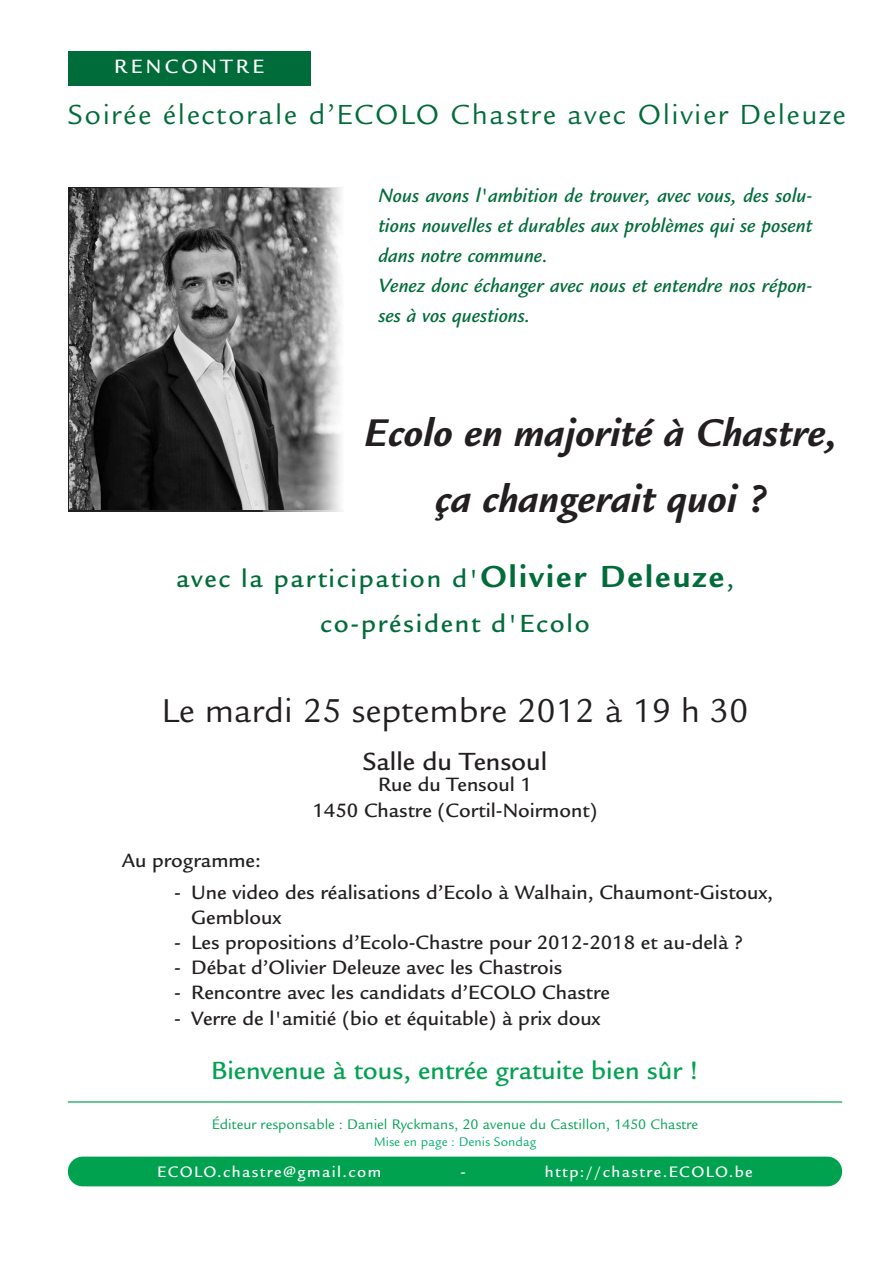
<style>
.page{position:relative;width:893px;height:1263px;background:#fff}
.page>*{position:absolute;margin:0;border:0;box-sizing:border-box;transform-origin:0 0}
.t1{font:italic 700 42px/66px "Legacy Sans";color:#231f20;text-align:center}
.t2{font:36px "Legacy Sans";color:#231f20}
.t3{font:30px "Legacy Sans";letter-spacing:.055em;color:#006c39}
.t4{font:500 27px/45px "Legacy Sans";letter-spacing:.065em;color:#006c39;text-align:center}
.t5{font:500 27px "Legacy Sans";color:#00a250}
.t6{font:500 27px "Legacy Sans";color:#231f20}
.t7{font:500 21px/25.2px "Legacy Sans";color:#231f20;text-align:center}
.t8{font:italic 500 21px/30px "Legacy Sans";color:#006c39}
.t9{font:500 21px "Legacy Sans";letter-spacing:.165em;color:#fff}
.t10{font:500 16.5px "Legacy Sans";letter-spacing:.085em;color:#fff}
.t11{font:15px "Legacy Sans";color:#00a250}
.t12{font:13.5px "Legacy Sans";color:#00ae69}
.s1{font-weight:700;font-size:33px}
</style>
<div class="page">
<svg style="left:68px;top:187px;width:191px;height:325px"></svg>
<hr style="left:259px;top:187px;width:1px;height:325px;background:#2a2728">
<hr style="left:260px;top:187px;width:1px;height:325px;background:#2c292a">
<hr style="left:261px;top:187px;width:1px;height:325px;background:#302d2e">
<hr style="left:262px;top:187px;width:1px;height:325px;background:#333133">
<hr style="left:263px;top:187px;width:1px;height:325px;background:#373537">
<hr style="left:264px;top:187px;width:1px;height:325px;background:#3a393b">
<hr style="left:265px;top:187px;width:1px;height:325px;background:#3e3d3f">
<hr style="left:266px;top:187px;width:1px;height:325px;background:#414142">
<hr style="left:267px;top:187px;width:1px;height:325px;background:#444445">
<hr style="left:268px;top:187px;width:1px;height:325px;background:#474648">
<hr style="left:269px;top:187px;width:1px;height:325px;background:#49494b">
<hr style="left:270px;top:187px;width:1px;height:325px;background:#4c4c4e">
<hr style="left:271px;top:187px;width:1px;height:325px;background:#4f4f51">
<hr style="left:272px;top:187px;width:1px;height:325px;background:#525254">
<hr style="left:273px;top:187px;width:1px;height:325px;background:#545557">
<hr style="left:274px;top:187px;width:1px;height:325px;background:#565759">
<hr style="left:275px;top:187px;width:1px;height:325px;background:#595a5c">
<hr style="left:276px;top:187px;width:1px;height:325px;background:#5b5c5f">
<hr style="left:277px;top:187px;width:1px;height:325px;background:#5e5f61">
<hr style="left:278px;top:187px;width:1px;height:325px;background:#606164">
<hr style="left:279px;top:187px;width:1px;height:325px;background:#636466">
<hr style="left:280px;top:187px;width:1px;height:325px;background:#656769">
<hr style="left:281px;top:187px;width:1px;height:325px;background:#68696b">
<hr style="left:282px;top:187px;width:1px;height:325px;background:#6a6b6e">
<hr style="left:283px;top:187px;width:1px;height:325px;background:#6d6e70">
<hr style="left:284px;top:187px;width:1px;height:325px;background:#6f7073">
<hr style="left:285px;top:187px;width:1px;height:325px;background:#717375">
<hr style="left:286px;top:187px;width:1px;height:325px;background:#747578">
<hr style="left:287px;top:187px;width:1px;height:325px;background:#757779">
<hr style="left:288px;top:187px;width:1px;height:325px;background:#77797b">
<hr style="left:289px;top:187px;width:1px;height:325px;background:#7a7b7e">
<hr style="left:290px;top:187px;width:1px;height:325px;background:#7c7d80">
<hr style="left:291px;top:187px;width:1px;height:325px;background:#7e8082">
<hr style="left:292px;top:187px;width:1px;height:325px;background:#808285">
<hr style="left:293px;top:187px;width:1px;height:325px;background:#828487">
<hr style="left:294px;top:187px;width:1px;height:325px;background:#858689">
<hr style="left:295px;top:187px;width:1px;height:325px;background:#87898b">
<hr style="left:296px;top:187px;width:1px;height:325px;background:#898b8e">
<hr style="left:297px;top:187px;width:1px;height:325px;background:#8b8d90">
<hr style="left:298px;top:187px;width:1px;height:325px;background:#8e9092">
<hr style="left:299px;top:187px;width:1px;height:325px;background:#909295">
<hr style="left:300px;top:187px;width:1px;height:325px;background:#919396">
<hr style="left:301px;top:187px;width:1px;height:325px;background:#939598">
<hr style="left:302px;top:187px;width:1px;height:325px;background:#95979a">
<hr style="left:303px;top:187px;width:1px;height:325px;background:#97999c">
<hr style="left:304px;top:187px;width:1px;height:325px;background:#9a9c9e">
<hr style="left:305px;top:187px;width:1px;height:325px;background:#9c9ea1">
<hr style="left:306px;top:187px;width:1px;height:325px;background:#9ea0a3">
<hr style="left:307px;top:187px;width:1px;height:325px;background:#a1a3a5">
<hr style="left:308px;top:187px;width:1px;height:325px;background:#a3a5a8">
<hr style="left:309px;top:187px;width:1px;height:325px;background:#a5a8aa">
<hr style="left:310px;top:187px;width:1px;height:325px;background:#a8aaad">
<hr style="left:311px;top:187px;width:1px;height:325px;background:#aaacaf">
<hr style="left:312px;top:187px;width:1px;height:325px;background:#adafb1">
<hr style="left:313px;top:187px;width:1px;height:325px;background:#aeb0b3">
<hr style="left:314px;top:187px;width:1px;height:325px;background:#b1b3b5">
<hr style="left:315px;top:187px;width:1px;height:325px;background:#b3b5b8">
<hr style="left:316px;top:187px;width:1px;height:325px;background:#b6b8ba">
<hr style="left:317px;top:187px;width:1px;height:325px;background:#b8babc">
<hr style="left:318px;top:187px;width:1px;height:325px;background:#bbbdbf">
<hr style="left:319px;top:187px;width:1px;height:325px;background:#bdbfc1">
<hr style="left:320px;top:187px;width:1px;height:325px;background:#c0c1c4">
<hr style="left:321px;top:187px;width:1px;height:325px;background:#c2c4c6">
<hr style="left:322px;top:187px;width:1px;height:325px;background:#c5c6c8">
<hr style="left:323px;top:187px;width:1px;height:325px;background:#c7c9cb">
<hr style="left:324px;top:187px;width:1px;height:325px;background:#cacbcd">
<hr style="left:325px;top:187px;width:1px;height:325px;background:#ccced0">
<hr style="left:326px;top:187px;width:1px;height:325px;background:#cecfd1">
<hr style="left:327px;top:187px;width:1px;height:325px;background:#d0d2d3">
<hr style="left:328px;top:187px;width:1px;height:325px;background:#d3d4d6">
<hr style="left:329px;top:187px;width:1px;height:325px;background:#d5d7d8">
<hr style="left:330px;top:187px;width:1px;height:325px;background:#d8d9db">
<hr style="left:331px;top:187px;width:1px;height:325px;background:#dadbdd">
<hr style="left:332px;top:187px;width:1px;height:325px;background:#dddedf">
<hr style="left:333px;top:187px;width:1px;height:325px;background:#dfe0e1">
<hr style="left:334px;top:187px;width:1px;height:325px;background:#e2e3e4">
<hr style="left:335px;top:187px;width:1px;height:325px;background:#e4e5e6">
<hr style="left:336px;top:187px;width:1px;height:325px;background:#e7e8e8">
<hr style="left:337px;top:187px;width:1px;height:325px;background:#e9eaeb">
<hr style="left:338px;top:187px;width:1px;height:325px;background:#eceded">
<hr style="left:339px;top:187px;width:1px;height:325px;background:#edeeef">
<hr style="left:340px;top:187px;width:1px;height:325px;background:#f0f1f1">
<hr style="left:341px;top:187px;width:1px;height:325px;background:#f3f3f3">
<hr style="left:342px;top:187px;width:1px;height:325px;background:#f5f6f6">
<hr style="left:343px;top:187px;width:1px;height:325px;background:#f8f8f9">
<hr style="left:344px;top:187px;width:1px;height:325px;background:#fafbfb">
<div style="left:68px;top:1157px;width:774px;height:29px;background:#00a250;border-radius:15px"></div>
<div style="left:68px;top:51px;width:242px;height:35px;background:#006c39"></div>
<img style="left:70px;top:189px;width:272px;height:321px">
<hr style="left:68px;top:1101px;width:774px;height:2px;background:#00a250">
<p class="t9" style="left:114px;top:58px;width:151px">RENCONTRE</p>
<h3 class="t3" style="left:68px;top:104px;width:779px">Soirée électorale d’ECOLO Chastre avec Olivier Deleuze</h3>
<p class="t8" style="left:378px;top:182px;width:435px">Nous avons l'ambition de trouver, avec vous, des solu&shy;tions nouvelles et durables aux problèmes qui se posent dans notre commune.<br>Venez donc échanger avec nous et entendre nos répon&shy;ses à vos questions.</p>
<h1 class="t1" style="left:364px;top:404px;width:475px">Ecolo en majorité à Chastre, ça changerait quoi ?</h1>
<p class="t4" style="left:176px;top:559px;width:559px">avec la participation d'<span class="s1">Olivier Deleuze</span>, co-président d'Ecolo</p>
<h2 class="t2" style="left:162px;top:697px;width:588px">Le mardi 25 septembre 2012 à 19 h 30</h2>
<p class="t6" style="left:363px;top:751px;width:186px">Salle du Tensoul</p>
<p class="t7" style="left:312px;top:774px;width:286px">Rue du Tensoul 1<br>1450 Chastre (Cortil-Noirmont)</p>
<p class="t7" style="left:122px;top:850px;width:141px">Au programme:</p>
<p class="t7" style="left:191px;top:881px;width:583px;text-align:left;text-indent:-17px">- Une video des réalisations d’Ecolo à Walhain, Chaumont-Gistoux,<br>Gembloux</p>
<p class="t7" style="left:174px;top:932px;width:570px">- Les propositions d’Ecolo-Chastre pour 2012-2018 et au-delà ?</p>
<p class="t7" style="left:174px;top:957px;width:389px">- Débat d’Olivier Deleuze avec les Chastrois</p>
<p class="t7" style="left:174px;top:982px;width:437px">- Rencontre avec les candidats d’ECOLO Chastre</p>
<p class="t7" style="left:174px;top:1007px;width:427px">- Verre de l'amitié (bio et équitable) à prix doux</p>
<p class="t5" style="left:211px;top:1060px;width:489px">Bienvenue à tous, entrée gratuite bien sûr !</p>
<p class="t11" style="left:212px;top:1118px;width:488px">Éditeur responsable : Daniel Ryckmans, 20 avenue du Castillon, 1450 Chastre</p>
<p class="t12" style="left:374px;top:1136px;width:164px">Mise en page : Denis Sondag</p>
<p class="t10" style="left:157px;top:1166px;width:226px">ECOLO.chastre@gmail.com</p>
<p class="t10" style="left:460px;top:1166px;width:7px">-</p>
<p class="t10" style="left:545px;top:1166px;width:209px">http://chastre.ECOLO.be</p>
</div>
